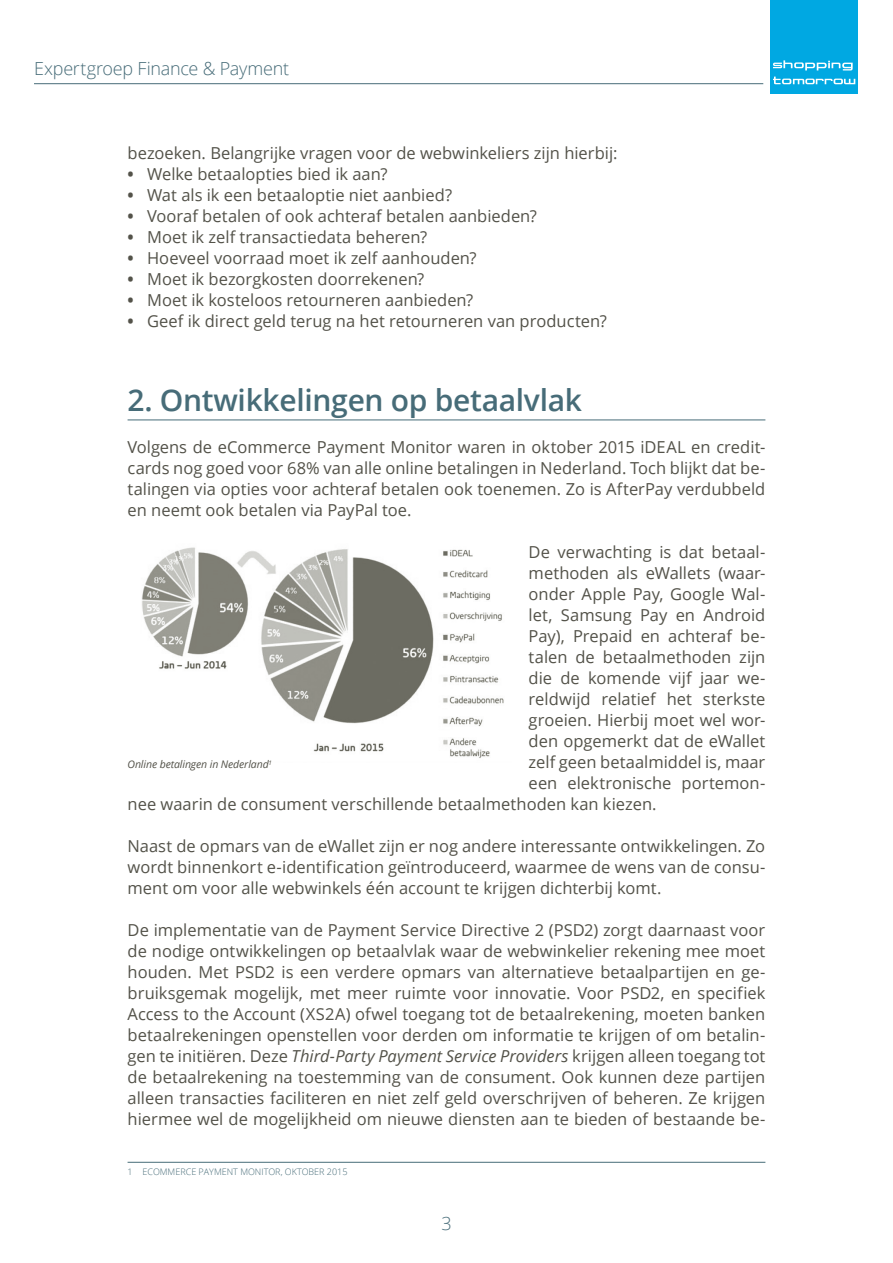
<style>
.page{position:relative;width:893px;height:1263px;background:#fff}
.page>*{position:absolute;margin:0;border:0;box-sizing:border-box;transform-origin:0 0}
.HFST_kop_onderstreep{font:600 30px "Open Sans";letter-spacing:-.01em;color:#476c78}
.t1{font:300 18px "Open Sans";letter-spacing:-.015em;color:#476c78}
.Plat{font:16.5px/21px "Open Sans";color:#535249;text-align:justify}
.Figuurbijschrift{font:italic 10.5px "Open Sans";letter-spacing:-.01em;color:#535249}
.Voetnoot{font:300 9px "Open Sans";color:#476c78}
.s1{font-weight:700}
.s2{font-style:italic}
</style>
<div class="page">
<div style="left:770px;top:0;width:88px;height:94px;background:#00a8e2"></div>
<svg style="left:773px;top:60px;width:80px;height:10px"></svg>
<svg style="left:773px;top:77px;width:82px;height:7px"></svg>
<hr style="left:34px;top:83px;width:729px;height:1px;background:#476c78">
<hr style="left:128px;top:420px;width:637px;height:1px;background:#476c78">
<img style="left:141px;top:547px;width:363px;height:211px">
<hr style="left:128px;top:1162px;width:637px;height:1px;background:#476c78">
<p class="t1" style="left:34px;top:56px;width:257px">Expertgroep Finance &amp; Payment</p>
<p class="Plat" style="left:128px;top:142px;width:491px">bezoeken. Belangrijke vragen voor de webwinkeliers zijn hierbij:</p>
<p class="Plat" style="left:128px;top:163px;width:261px"><span class="s1">•</span> Welke betaalopties bied ik aan?</p>
<p class="Plat" style="left:128px;top:184px;width:326px"><span class="s1">•</span> Wat als ik een betaaloptie niet aanbied?</p>
<p class="Plat" style="left:128px;top:205px;width:411px"><span class="s1">•</span> Vooraf betalen of ook achteraf betalen aanbieden?</p>
<p class="Plat" style="left:128px;top:226px;width:301px"><span class="s1">•</span> Moet ik zelf transactiedata beheren?</p>
<p class="Plat" style="left:128px;top:247px;width:351px"><span class="s1">•</span> Hoeveel voorraad moet ik zelf aanhouden?</p>
<p class="Plat" style="left:128px;top:268px;width:298px"><span class="s1">•</span> Moet ik bezorgkosten doorrekenen?</p>
<p class="Plat" style="left:128px;top:289px;width:347px"><span class="s1">•</span> Moet ik kosteloos retourneren aanbieden?</p>
<p class="Plat" style="left:128px;top:310px;width:481px"><span class="s1">•</span> Geef ik direct geld terug na het retourneren van producten?</p>
<p class="HFST_kop_onderstreep" style="left:128px;top:380px;width:456px">2. Ontwikkelingen op betaalvlak</p>
<p class="Plat" style="left:128px;top:436px;width:639px">Volgens de eCommerce Payment Monitor waren in oktober 2015 iDEAL en credit&shy;cards nog goed voor 68% van alle online betalingen in Nederland. Toch blijkt dat be&shy;talingen via opties voor achteraf betalen ook toenemen. Zo is AfterPay verdubbeld en neemt ook betalen via PayPal toe.</p>
<p class="Plat" style="left:529px;top:541px;width:238px">De verwachting is dat betaal-</p>
<p class="Plat" style="left:529px;top:562px;width:238px">methoden als eWallets (waar-</p>
<p class="Plat" style="left:529px;top:583px;width:238px">onder Apple Pay, Google Wal-</p>
<p class="Plat" style="left:529px;top:604px;width:238px">let, Samsung Pay en Android</p>
<p class="Plat" style="left:529px;top:625px;width:238px">Pay), Prepaid en achteraf be-</p>
<p class="Plat" style="left:529px;top:646px;width:238px">talen de betaalmethoden zijn</p>
<p class="Plat" style="left:529px;top:667px;width:238px">die de komende vijf jaar we-</p>
<p class="Plat" style="left:529px;top:688px;width:238px">reldwijd relatief het sterkste</p>
<p class="Plat" style="left:529px;top:709px;width:238px">groeien. Hierbij moet wel wor-</p>
<p class="Plat" style="left:529px;top:730px;width:238px">den opgemerkt dat de eWallet</p>
<p class="Plat" style="left:529px;top:751px;width:238px">zelf geen betaalmiddel is, maar</p>
<p class="Plat" style="left:529px;top:772px;width:238px">een elektronische portemon-</p>
<p class="Plat" style="left:128px;top:793px;width:531px">nee waarin de consument verschillende betaalmethoden kan kiezen.</p>
<p class="Plat" style="left:128px;top:835px;width:639px">Naast de opmars van de eWallet zijn er nog andere interessante ontwikkelingen. Zo wordt binnenkort e-identification geïntroduceerd, waarmee de wens van de consu&shy;ment om voor alle webwinkels één account te krijgen dichterbij komt.</p>
<p class="Plat" style="left:128px;top:919px;width:639px">De implementatie van de Payment Service Directive 2 (PSD2) zorgt daarnaast voor de nodige ontwikkelingen op betaalvlak waar de webwinkelier rekening mee moet houden. Met PSD2 is een verdere opmars van alternatieve betaalpartijen en ge&shy;bruiksgemak mogelijk, met meer ruimte voor innovatie. Voor PSD2, en specifiek Access to the Account (XS2A) ofwel toegang tot de betaalrekening, moeten banken betaalrekeningen openstellen voor derden om informatie te krijgen of om betalin&shy;gen te initiëren. Deze <span class="s2">Third-Party Payment Service Providers</span> krijgen alleen toegang tot de betaalrekening na toestemming van de consument. Ook kunnen deze partijen alleen transacties faciliteren en niet zelf geld overschrijven of beheren. Ze krijgen hiermee wel de mogelijkheid om nieuwe diensten aan te bieden of bestaande be-</p>
<p class="Voetnoot" style="left:128px;top:1166px;width:221px">1 ECOMMERCE PAYMENT MONITOR, OKTOBER 2015</p>
<p class="Figuurbijschrift" style="left:128px;top:757px;width:146px">Online betalingen in Nederland<sup>1</sup></p>
<p class="t1" style="left:441px;top:1211px;width:12px">3</p>
</div>
